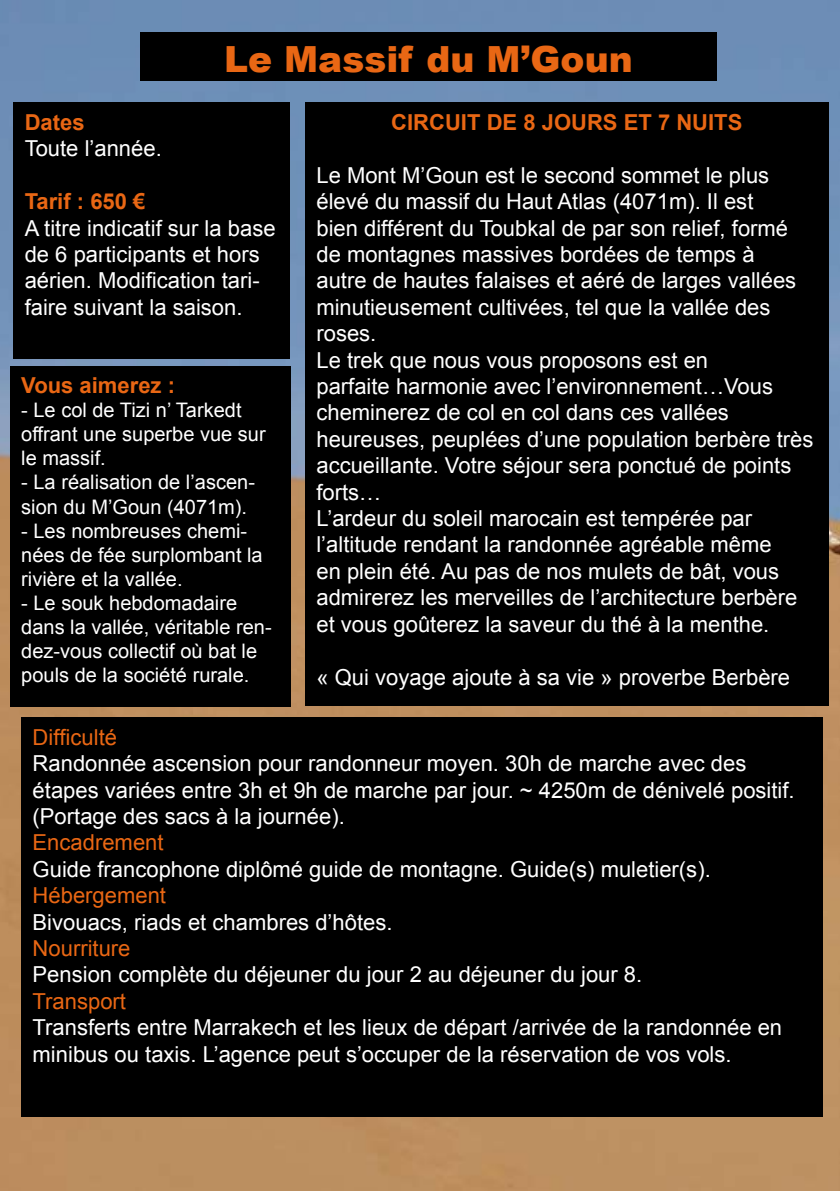
<style>
.page{position:relative;width:840px;height:1191px;background:#fff}
.page>*{position:absolute;margin:0;border:0;box-sizing:border-box;transform-origin:0 0}
.t1{font:900 36px "Arial";color:#e96714}
.t2{font:22px/26.4px "Arial";color:#fff}
.t3{font:22px "Arial";color:#e96714}
.t4{font:700 22px "Arial";color:#e96714}
.t5{font:20px/24px "Arial";color:#fff}
</style>
<div class="page">
<img style="left:0;top:0;width:839px;height:1191px">
<div style="left:305px;top:103px;width:523px;height:603px;background:#000"></div>
<div style="left:10px;top:366px;width:280px;height:340px;background:#000"></div>
<div style="left:13px;top:103px;width:277px;height:256px;background:#000"></div>
<div style="left:140px;top:33px;width:576px;height:48px;background:#000"></div>
<div style="left:21px;top:717px;width:801px;height:400px;background:#000"></div>
<h1 class="t1" style="left:224px;top:33px;width:410px">Le Massif du M’Goun</h1>
<p class="t4" style="left:25px;top:107px;width:61px">Dates</p>
<p class="t2" style="left:25px;top:136px;width:138px">Toute l’année.</p>
<p class="t4" style="left:25px;top:187px;width:122px">Tarif : 650 €</p>
<p class="t2" style="left:25px;top:215px;width:252px">A titre indicatif sur la base de 6 participants et hors aérien. Modification tari&shy;faire suivant la saison.</p>
<p class="t4" style="left:21px;top:371px;width:155px">Vous aimerez :</p>
<p class="t5" style="left:21px;top:398px;width:246px">- Le col de Tizi n’ Tarkedt offrant une superbe vue sur le massif.</p>
<p class="t5" style="left:21px;top:470px;width:235px">- La réalisation de l’ascen&shy;sion du M’Goun (4071m).</p>
<p class="t5" style="left:21px;top:518px;width:243px">- Les nombreuses chemi&shy;nées de fée surplombant la rivière et la vallée.</p>
<p class="t5" style="left:21px;top:590px;width:252px">- Le souk hebdomadaire dans la vallée, véritable ren&shy;dez-vous collectif où bat le pouls de la société rurale.</p>
<p class="t4" style="left:391px;top:107px;width:352px">CIRCUIT DE 8 JOURS ET 7 NUITS</p>
<p class="t2" style="left:316px;top:162px;width:498px">Le Mont M’Goun est le second sommet le plus élevé du massif du Haut Atlas (4071m). Il est<br>bien différent du Toubkal de par son relief, formé de montagnes massives bordées de temps à<br>autre de hautes falaises et aéré de larges vallées minutieusement cultivées, tel que la vallée des roses.<br>Le trek que nous vous proposons est en<br>parfaite harmonie avec l’environnement…Vous cheminerez de col en col dans ces vallées heureuses, peuplées d’une population berbère très accueillante. Votre séjour sera ponctué de points forts…<br>L’ardeur du soleil marocain est tempérée par l’altitude rendant la randonnée agréable même<br>en plein été. Au pas de nos mulets de bât, vous admirerez les merveilles de l’architecture berbère et vous goûterez la saveur du thé à la menthe.</p>
<p class="t2" style="left:316px;top:664px;width:475px">« Qui voyage ajoute à sa vie » proverbe Berbère</p>
<p class="t3" style="left:33px;top:722px;width:86px">Difficulté</p>
<p class="t2" style="left:33px;top:750px;width:763px">Randonnée ascension pour randonneur moyen. 30h de marche avec des étapes variées entre 3h et 9h de marche par jour. ~ 4250m de dénivelé positif. (Portage des sacs à la journée).</p>
<p class="t3" style="left:33px;top:828px;width:132px">Encadrement</p>
<p class="t2" style="left:33px;top:856px;width:679px">Guide francophone diplômé guide de montagne. Guide(s) muletier(s).</p>
<p class="t3" style="left:33px;top:881px;width:135px">Hébergement</p>
<p class="t2" style="left:33px;top:909px;width:361px">Bivouacs, riads et chambres d’hôtes.</p>
<p class="t3" style="left:33px;top:934px;width:99px">Nourriture</p>
<p class="t2" style="left:33px;top:961px;width:611px">Pension complète du déjeuner du jour 2 au déjeuner du jour 8.</p>
<p class="t3" style="left:33px;top:986px;width:95px">Transport</p>
<p class="t2" style="left:33px;top:1014px;width:750px">Transferts entre Marrakech et les lieux de départ /arrivée de la randonnée en minibus ou taxis. L’agence peut s’occuper de la réservation de vos vols.</p>
</div>
